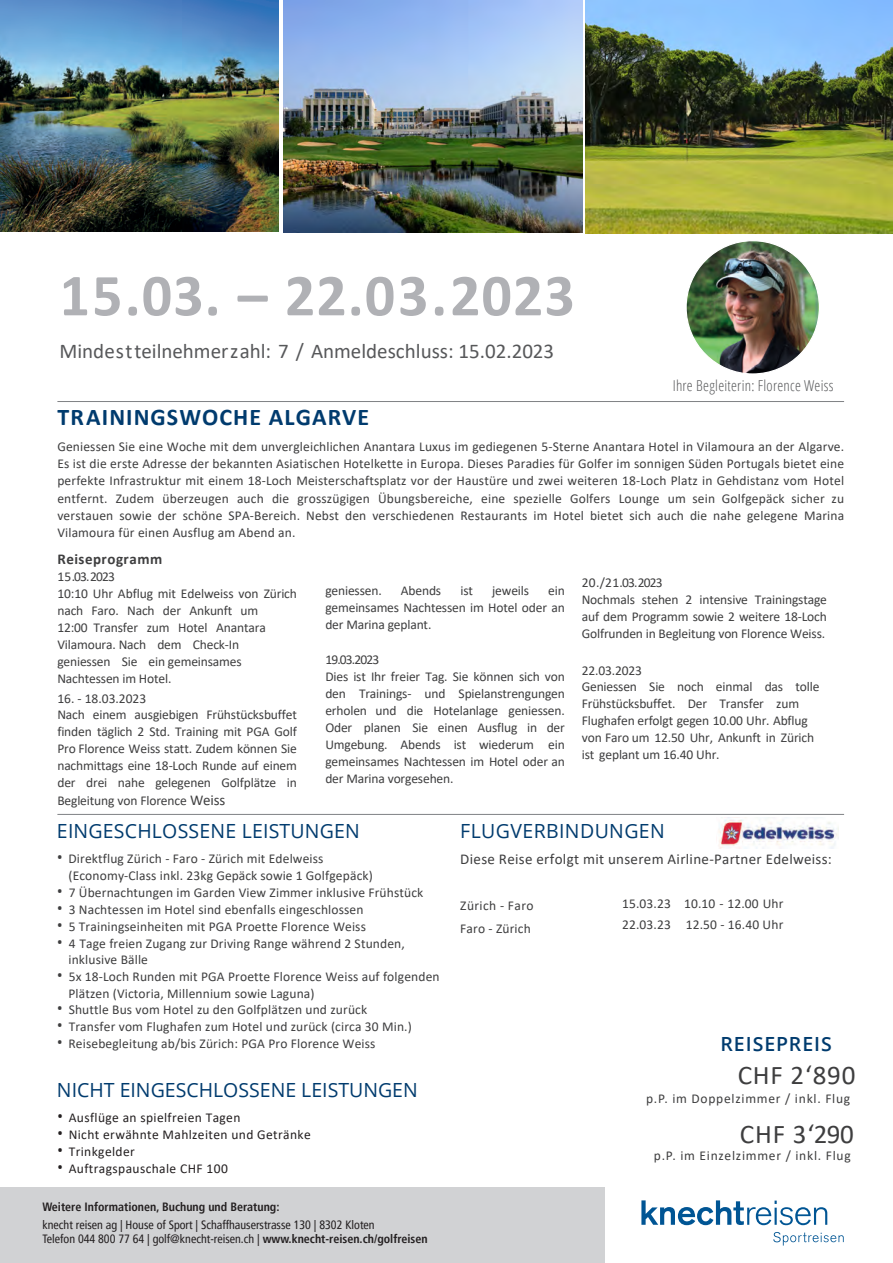
<style>
.page{position:relative;width:893px;height:1263px;background:#fff}
.page>*{position:absolute;margin:0;border:0;box-sizing:border-box;transform-origin:0 0}
.t1{font:700 60px "Calibri";letter-spacing:.015em;color:#b0b1b5}
.t2{font:27px "Calibri";letter-spacing:.03em;color:#3e3e3f}
.t3{font:700 24px "Calibri";letter-spacing:.045em;color:#003b6e}
.t4{font:21px "Calibri";color:#57585a}
.t5{font:19.5px "Open Sans";letter-spacing:.01em;color:#003b6e}
.t6{font:600 19.5px "Open Sans";letter-spacing:.05em;color:#003b6e}
.t7{font:15px "Calibri";letter-spacing:.02em;color:#3e3e3f}
.t8{font:300 condensed 15px "Open Sans";letter-spacing:.015em;color:#57585a}
.t9{font:700 15px "Calibri";letter-spacing:.035em;color:#3e3e3f}
.t10{font:13.5px/17.1px "Calibri";letter-spacing:-.01em;color:#3e3e3f}
.t11{font:13.5px/16.8px "Calibri";letter-spacing:.01em;color:#3e3e3f}
.t12{font:13.5px "Calibri";letter-spacing:.03em;color:#231f20}
.t13{font:13.5px "Calibri";letter-spacing:.055em;color:#3e3e3f}
.t14{font:condensed 12px/14.4px "Frutiger LT Pro";color:#231f20}
.t15{font:700 condensed 12px "Frutiger LT Pro";color:#231f20}
.s1{font-size:15px}
.s2{font-family:"Open Sans";font-weight:300;font-stretch:condensed;font-size:16.2px}
.s3{font-weight:700}
</style>
<div class="page">
<img style="left:0;top:0;width:278px;height:232px">
<hr style="left:57px;top:814px;width:787px;height:1px;background:#808285">
<hr style="left:57px;top:401px;width:787px;height:1px;background:#808285">
<img style="left:718px;top:817px;width:120px;height:31px">
<img style="left:686px;top:241px;width:133px;height:133px;border-radius:67px">
<svg style="left:641px;top:1200px;width:186px;height:25px"></svg>
<svg style="left:773px;top:1232px;width:71px;height:13px"></svg>
<div style="left:0;top:1187px;width:605px;height:76px;background:#d1d2d4"></div>
<img style="left:585px;top:0;width:307px;height:233px">
<img style="left:283px;top:1px;width:299px;height:232px">
<h1 class="t1" style="left:60px;top:253px;width:517px">15.03. – 22.03.2023</h1>
<h3 class="t4" style="left:60px;top:336px;width:496px">Mindestteilnehmerzahl: 7 / Anmeldeschluss: 15.02.2023</h3>
<p class="t8" style="left:673px;top:375px;width:162px">Ihre Begleiterin: Florence Weiss</p>
<h3 class="t3" style="left:57px;top:400px;width:313px">TRAININGSWOCHE ALGARVE</h3>
<p class="t10" style="left:57px;top:438px;width:788px;text-align:justify">Geniessen Sie eine Woche mit dem unvergleichlichen Anantara Luxus im gediegenen 5-Sterne Anantara Hotel in Vilamoura an der Algarve.<br>Es ist die erste Adresse der bekannten Asiatischen Hotelkette in Europa. Dieses Paradies für Golfer im sonnigen Süden Portugals bietet eine perfekte Infrastruktur mit einem 18-Loch Meisterschaftsplatz vor der Haustüre und zwei weiteren 18-Loch Platz in Gehdistanz vom Hotel entfernt. Zudem überzeugen auch die grosszügigen Übungsbereiche, eine spezielle Golfers Lounge um sein Golfgepäck sicher zu verstauen sowie der schöne SPA-Bereich. Nebst den verschiedenen Restaurants im Hotel bietet sich auch die nahe gelegene Marina Vilamoura für einen Ausflug am Abend an.</p>
<p class="t9" style="left:57px;top:548px;width:106px">Reiseprogramm</p>
<p class="t10" style="left:57px;top:567px;width:241px">15.03.2023<br>10:10 Uhr Abflug mit Edelweiss von Zürich nach Faro. Nach der Ankunft um<br>12:00 Transfer zum Hotel Anantara<br>Vilamoura. Nach dem Check-In<br>geniessen Sie ein gemeinsames<br>Nachtessen im Hotel.</p>
<p class="t10" style="left:57px;top:689px;width:241px">16. - 18.03.2023<br>Nach einem ausgiebigen Frühstücksbuffet finden täglich 2 Std. Training mit PGA Golf Pro Florence Weiss statt. Zudem können Sie nachmittags eine 18-Loch Runde auf einem der drei nahe gelegenen Golfplätze in Begleitung von Florence <span class="s1">Weiss</span></p>
<p class="t10" style="left:582px;top:573px;width:247px">20./21.03.2023<br>Nochmals stehen 2 intensive Trainingstage auf dem Programm sowie 2 weitere 18-Loch Golfrunden in Begleitung von Florence Weiss.</p>
<p class="t10" style="left:582px;top:661px;width:239px">22.03.2023<br>Geniessen Sie noch einmal das tolle<br>Frühstücksbuffet. Der Transfer zum<br>Flughafen erfolgt gegen 10.00 Uhr. Abflug von Faro um 12.50 Uhr, Ankunft in Zürich ist geplant um 16.40 Uhr.</p>
<p class="t10" style="left:325px;top:582px;width:58px">geniessen.</p>
<p class="t10" style="left:401px;top:582px;width:42px">Abends</p>
<p class="t10" style="left:460px;top:582px;width:14px">ist</p>
<p class="t10" style="left:492px;top:582px;width:38px">jeweils</p>
<p class="t10" style="left:325px;top:582px;width:241px;text-align:justify;text-indent:223px">ein gemeinsames Nachtessen im Hotel oder an der Marina geplant.</p>
<p class="t10" style="left:325px;top:651px;width:241px">19.03.2023<br>Dies ist Ihr freier Tag. Sie können sich von den Trainings- und Spielanstrengungen erholen und die Hotelanlage geniessen.<br>Oder planen Sie einen Ausflug in der Umgebung. Abends ist wiederum ein gemeinsames Nachtessen im Hotel oder an der Marina vorgesehen.</p>
<h3 class="t5" style="left:57px;top:817px;width:305px">EINGESCHLOSSENE LEISTUNGEN</h3>
<p class="t11" style="left:68px;top:850px;width:306px;text-indent:-11px"><span class="s2">•</span> Direktflug Zürich - Faro - Zürich mit Edelweiss (Economy-Class inkl. 23kg Gepäck sowie 1 Golfgepäck)</p>
<p class="t11" style="left:57px;top:883px;width:368px"><span class="s2">•</span> 7 Übernachtungen im Garden View Zimmer inklusive Frühstück</p>
<p class="t11" style="left:57px;top:900px;width:308px"><span class="s2">•</span> 3 Nachtessen im Hotel sind ebenfalls eingeschlossen</p>
<p class="t11" style="left:57px;top:917px;width:311px"><span class="s2">•</span> 5 Trainingseinheiten mit PGA Proette Florence Weiss</p>
<p class="t11" style="left:68px;top:935px;width:338px;line-height:16.2px;text-indent:-11px"><span class="s2">•</span> 4 Tage freien Zugang zur Driving Range während 2 Stunden, inklusive Bälle</p>
<p class="t11" style="left:68px;top:967px;width:373px;text-indent:-11px"><span class="s2">•</span> 5x 18-Loch Runden mit PGA Proette Florence Weiss auf folgenden<br>Plätzen (Victoria, Millennium sowie Laguna)</p>
<p class="t11" style="left:57px;top:1001px;width:312px"><span class="s2">•</span> Shuttle Bus vom Hotel zu den Golfplätzen und zurück</p>
<p class="t11" style="left:57px;top:1018px;width:356px"><span class="s2">•</span> Transfer vom Flughafen zum Hotel und zurück (circa 30 Min.)</p>
<p class="t11" style="left:57px;top:1035px;width:320px"><span class="s2">•</span> Reisebegleitung ab/bis Zürich: PGA Pro Florence Weiss</p>
<h3 class="t5" style="left:57px;top:1077px;width:362px">NICHT EINGESCHLOSSENE LEISTUNGEN</h3>
<p class="t12" style="left:57px;top:1108px;width:185px"><span class="s2">•</span> Ausflüge an spielfreien Tagen</p>
<p class="t12" style="left:57px;top:1125px;width:255px"><span class="s2">•</span> Nicht erwähnte Mahlzeiten und Getränke</p>
<p class="t12" style="left:57px;top:1142px;width:79px"><span class="s2">•</span> Trinkgelder</p>
<p class="t12" style="left:57px;top:1159px;width:172px"><span class="s2">•</span> Auftragspauschale CHF 100</p>
<p class="t15" style="left:43px;top:1200px;width:238px">Weitere Informationen, Buchung und Beratung:</p>
<p class="t14" style="left:43px;top:1218px;width:387px">knecht reisen ag | House of Sport | Schaffhauserstrasse 130 | 8302 Kloten<br>Telefon 044 800 77 64 | golf@knecht-reisen.ch | <span class="s3">www.knecht-reisen.ch/golfreisen</span></p>
<h3 class="t5" style="left:460px;top:817px;width:206px">FLUGVERBINDUNGEN</h3>
<p class="t7" style="left:460px;top:848px;width:373px">Diese Reise erfolgt mit unserem Airline-Partner Edelweiss:</p>
<p class="t11" style="left:622px;top:893px;width:163px;line-height:20.7px">15.03.23 10.10 - 12.00 Uhr<br>22.03.23 12.50 - 16.40 Uhr</p>
<h3 class="t6" style="left:720px;top:1031px;width:113px">REISEPREIS</h3>
<h2 class="t2" style="left:738px;top:1057px;width:119px">CHF 2‘890</h2>
<p class="t13" style="left:646px;top:1089px;width:206px">p.P. im Doppelzimmer / inkl. Flug</p>
<h2 class="t2" style="left:740px;top:1115px;width:115px">CHF 3‘290</h2>
<p class="t13" style="left:654px;top:1146px;width:198px">p.P. im Einzelzimmer / inkl. Flug</p>
</div>
